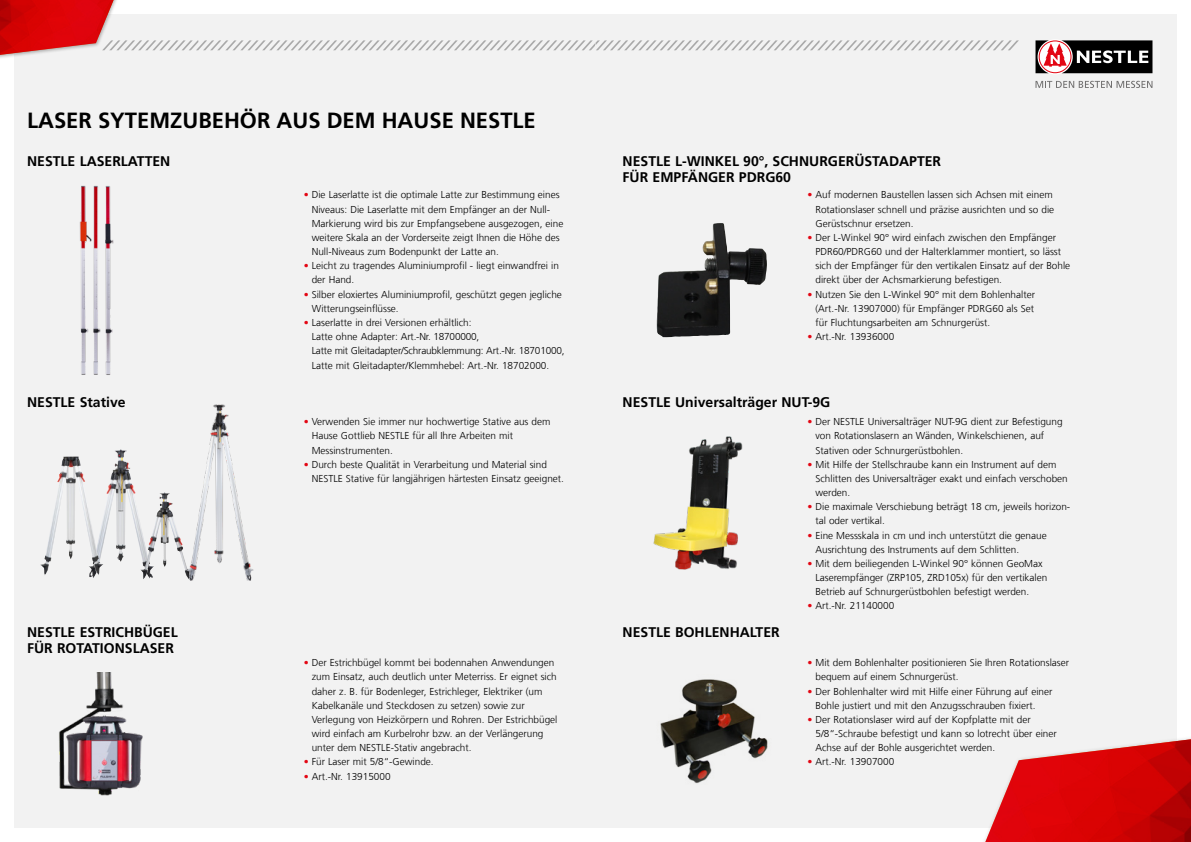
<style>
.page{position:relative;width:1191px;height:842px;background:#fff}
.page>*{position:absolute;margin:0;border:0;box-sizing:border-box;transform-origin:0 0}
.t1{font:700 22px "Frutiger LT Com";color:#000}
.t2{font:700 14px/16.3px "Frutiger LT Com";color:#000}
.t3{font:300 10px/14.2px "Frutiger LT Com";color:#000}
.s1{color:#e30613}
</style>
<div class="page">
<div style="left:14px;top:14px;width:581px;height:814px;background:#f2f2f2"></div>
<div style="left:0;top:0;width:121px;height:61px;background:#000;opacity:.3"></div>
<img style="left:59px;top:673px;width:84px;height:123px">
<img style="left:79px;top:185px;width:35px;height:190px">
<img style="left:89px;top:450px;width:31px;height:128px">
<img style="left:40px;top:457px;width:52px;height:119px">
<img style="left:140px;top:493px;width:24px;height:86px">
<img style="left:181px;top:404px;width:73px;height:177px">
<div style="left:595px;top:14px;width:581px;height:814px;background:#f2f2f2"></div>
<svg style="left:0;top:0;width:1019px;height:55px"></svg>
<svg style="left:1035px;top:81px;width:117px;height:7px"></svg>
<svg style="left:1035px;top:40px;width:117px;height:33px"></svg>
<div style="left:978px;top:733px;width:213px;height:109px;background:#f2f2f2"></div>
<img style="left:985px;top:739px;width:206px;height:103px">
<img style="left:660px;top:679px;width:108px;height:105px">
<img style="left:653px;top:436px;width:90px;height:134px">
<img style="left:656px;top:223px;width:111px;height:114px">
<h1 class="t1" style="left:27px;top:107px;width:510px">LASER SYTEMZUBEHÖR AUS DEM HAUSE NESTLE</h1>
<h2 class="t2" style="left:27px;top:153px;width:145px">NESTLE LASERLATTEN</h2>
<h2 class="t2" style="left:27px;top:394px;width:100px">NESTLE Stative</h2>
<h2 class="t2" style="left:27px;top:624px;width:152px">NESTLE ESTRICHBÜGEL<br>FÜR ROTATIONSLASER</h2>
<p class="t3" style="left:312px;top:188px;width:253px;text-indent:-8px"><span class="s1">•</span> Die Laserlatte ist die optimale Latte zur Bestimmung eines Niveaus: Die Laserlatte mit dem Empfänger an der Null-Markierung wird bis zur Empfangsebene ausgezogen, eine weitere Skala an der Vorderseite zeigt Ihnen die Höhe des Null-Niveaus zum Bodenpunkt der Latte an.</p>
<p class="t3" style="left:312px;top:259px;width:249px;text-indent:-8px"><span class="s1">•</span> Leicht zu tragendes Aluminiumprofil - liegt einwandfrei in der Hand.</p>
<p class="t3" style="left:312px;top:287px;width:252px;text-indent:-8px"><span class="s1">•</span> Silber eloxiertes Aluminiumprofil, geschützt gegen jegliche<br>Witterungseinflüsse.</p>
<p class="t3" style="left:312px;top:315px;width:254px;text-indent:-8px"><span class="s1">•</span> Laserlatte in drei Versionen erhältlich:<br>Latte ohne Adapter: Art.-Nr. 18700000,<br>Latte mit Gleitadapter/Schraubklemmung: Art.-Nr. 18701000, Latte mit Gleitadapter/Klemmhebel: Art.-Nr. 18702000.</p>
<p class="t3" style="left:312px;top:415px;width:240px;text-indent:-8px"><span class="s1">•</span> Verwenden Sie immer nur hochwertige Stative aus dem<br>Hause Gottlieb NESTLE für all Ihre Arbeiten mit<br>Messinstrumenten.</p>
<p class="t3" style="left:312px;top:457px;width:254px;text-indent:-8px"><span class="s1">•</span> Durch beste Qualität in Verarbeitung und Material sind<br>NESTLE Stative für langjährigen härtesten Einsatz geeignet.</p>
<p class="t3" style="left:312px;top:656px;width:247px;text-indent:-8px"><span class="s1">•</span> Der Estrichbügel kommt bei bodennahen Anwendungen zum Einsatz, auch deutlich unter Meterriss. Er eignet sich daher z. B. für Bodenleger, Estrichleger, Elektriker (um Kabelkanäle und Steckdosen zu setzen) sowie zur Verlegung von Heizkörpern und Rohren. Der Estrichbügel wird einfach am Kurbelrohr bzw. an der Verlängerung unter dem NESTLE-Stativ angebracht.</p>
<p class="t3" style="left:304px;top:755px;width:131px"><span class="s1">•</span> Für Laser mit 5/8“-Gewinde.</p>
<p class="t3" style="left:304px;top:769px;width:88px"><span class="s1">•</span> Art.-Nr. 13915000</p>
<h2 class="t2" style="left:622px;top:154px;width:320px;line-height:16px">NESTLE L-WINKEL 90°, SCHNURGERÜSTADAPTER<br>FÜR EMPFÄNGER PDRG60</h2>
<p class="t3" style="left:815px;top:188px;width:240px;text-indent:-8px"><span class="s1">•</span> Auf modernen Baustellen lassen sich Achsen mit einem<br>Rotationslaser schnell und präzise ausrichten und so die<br>Gerüstschnur ersetzen.</p>
<p class="t3" style="left:815px;top:230px;width:256px;text-indent:-8px"><span class="s1">•</span> Der L-Winkel 90° wird einfach zwischen den Empfänger PDR60/PDRG60 und der Halterklammer montiert, so lässt sich der Empfänger für den vertikalen Einsatz auf der Bohle direkt über der Achsmarkierung befestigen.</p>
<p class="t3" style="left:815px;top:287px;width:221px;text-align:justify;text-indent:-8px"><span class="s1">•</span> Nutzen Sie den L-Winkel 90° mit dem Bohlenhalter (Art.-Nr. 13907000) für Empfänger PDRG60 als Set für Fluchtungsarbeiten am Schnurgerüst.</p>
<p class="t3" style="left:807px;top:330px;width:88px"><span class="s1">•</span> Art.-Nr. 13936000</p>
<h2 class="t2" style="left:622px;top:394px;width:209px">NESTLE Universalträger NUT-9G</h2>
<h2 class="t2" style="left:622px;top:624px;width:159px">NESTLE BOHLENHALTER</h2>
<p class="t3" style="left:815px;top:415px;width:249px;text-indent:-8px"><span class="s1">•</span> Der NESTLE Universalträger NUT-9G dient zur Befestigung von Rotationslasern an Wänden, Winkelschienen, auf<br>Stativen oder Schnurgerüstbohlen.</p>
<p class="t3" style="left:815px;top:457px;width:254px;text-indent:-8px"><span class="s1">•</span> Mit Hilfe der Stellschraube kann ein Instrument auf dem<br>Schlitten des Universalträger exakt und einfach verschoben werden.</p>
<p class="t3" style="left:815px;top:500px;width:256px;text-indent:-8px"><span class="s1">•</span> Die maximale Verschiebung beträgt 18 cm, jeweils horizon&shy;tal oder vertikal.</p>
<p class="t3" style="left:815px;top:528px;width:233px;text-indent:-8px"><span class="s1">•</span> Eine Messskala in cm und inch unterstützt die genaue<br>Ausrichtung des Instruments auf dem Schlitten.</p>
<p class="t3" style="left:815px;top:556px;width:233px;text-indent:-8px"><span class="s1">•</span> Mit dem beiliegenden L-Winkel 90° können GeoMax<br>Laserempfänger (ZRP105, ZRD105x) für den vertikalen<br>Betrieb auf Schnurgerüstbohlen befestigt werden.</p>
<p class="t3" style="left:807px;top:599px;width:88px"><span class="s1">•</span> Art.-Nr. 21140000</p>
<p class="t3" style="left:815px;top:656px;width:255px;text-indent:-8px"><span class="s1">•</span> Mit dem Bohlenhalter positionieren Sie Ihren Rotationslaser bequem auf einem Schnurgerüst.</p>
<p class="t3" style="left:815px;top:684px;width:238px;text-indent:-8px"><span class="s1">•</span> Der Bohlenhalter wird mit Hilfe einer Führung auf einer<br>Bohle justiert und mit den Anzugsschrauben fixiert.</p>
<p class="t3" style="left:815px;top:712px;width:243px;text-indent:-8px"><span class="s1">•</span> Der Rotationslaser wird auf der Kopfplatte mit der<br>5/8“-Schraube befestigt und kann so lotrecht über einer<br>Achse auf der Bohle ausgerichtet werden.</p>
<p class="t3" style="left:807px;top:755px;width:88px"><span class="s1">•</span> Art.-Nr. 13907000</p>
</div>
